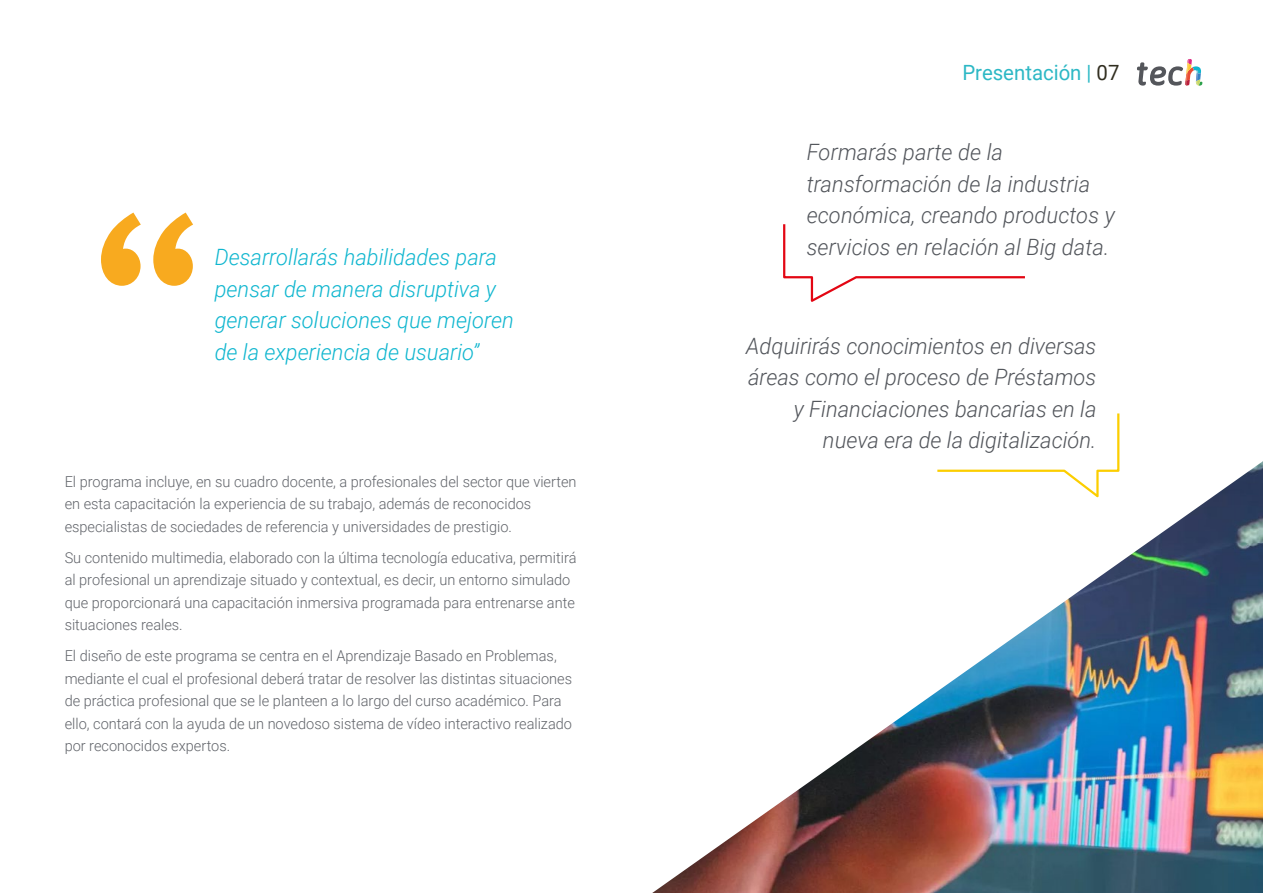
<style>
.page{position:relative;width:1263px;height:893px;background:#fff}
.page>*{position:absolute;margin:0;border:0;box-sizing:border-box;transform-origin:0 0}
.t1{font:italic 300 22.5px/31.5px "Roboto";color:#52555b;text-align:right}
.t2{font:italic 300 22.5px/31.5px "Roboto";color:#0fb6cf}
.t3{font:21px "Roboto";color:#2db8c5}
.t4{font:300 15px/22.5px "Roboto";color:#61646a}
.s1{color:#312e20}
</style>
<div class="page">
<svg style="left:101px;top:213px;width:92px;height:73px"></svg>
<svg style="left:1117px;top:413px;width:3px;height:48px"></svg>
<svg style="left:783px;top:224px;width:242px;height:78px"></svg>
<svg style="left:1137px;top:59px;width:65px;height:27px"></svg>
<img style="left:652px;top:461px;width:611px;height:432px">
<h1 class="t2" style="left:215px;top:241px;width:301px">Desarrollarás habilidades para pensar de manera disruptiva y generar soluciones que mejoren de la experiencia de usuario”</h1>
<p class="t4" style="left:65px;top:470px;width:513px">El programa incluye, en su cuadro docente, a profesionales del sector que vierten en esta capacitación la experiencia de su trabajo, además de reconocidos especialistas de sociedades de referencia y universidades de prestigio.</p>
<p class="t4" style="left:65px;top:546px;width:513px">Su contenido multimedia, elaborado con la última tecnología educativa, permitirá al profesional un aprendizaje situado y contextual, es decir, un entorno simulado que proporcionará una capacitación inmersiva programada para entrenarse ante situaciones reales.</p>
<p class="t4" style="left:65px;top:644px;width:509px">El diseño de este programa se centra en el Aprendizaje Basado en Problemas, mediante el cual el profesional deberá tratar de resolver las distintas situaciones de práctica profesional que se le planteen a lo largo del curso académico. Para ello, contará con la ayuda de un novedoso sistema de vídeo interactivo realizado por reconocidos expertos.</p>
<h2 class="t3" style="left:962px;top:57px;width:159px">Presentación | <span class="s1">07</span></h2>
<h1 class="t1" style="left:807px;top:136px;width:310px;text-align:left">Formarás parte de la transformación de la industria económica, creando productos y servicios en relación al Big data.</h1>
<h1 class="t1" style="left:746px;top:329px;width:352px">Adquirirás conocimientos en diversas áreas como el proceso de Préstamos y Financiaciones bancarias en la nueva era de la digitalización.</h1>
</div>
